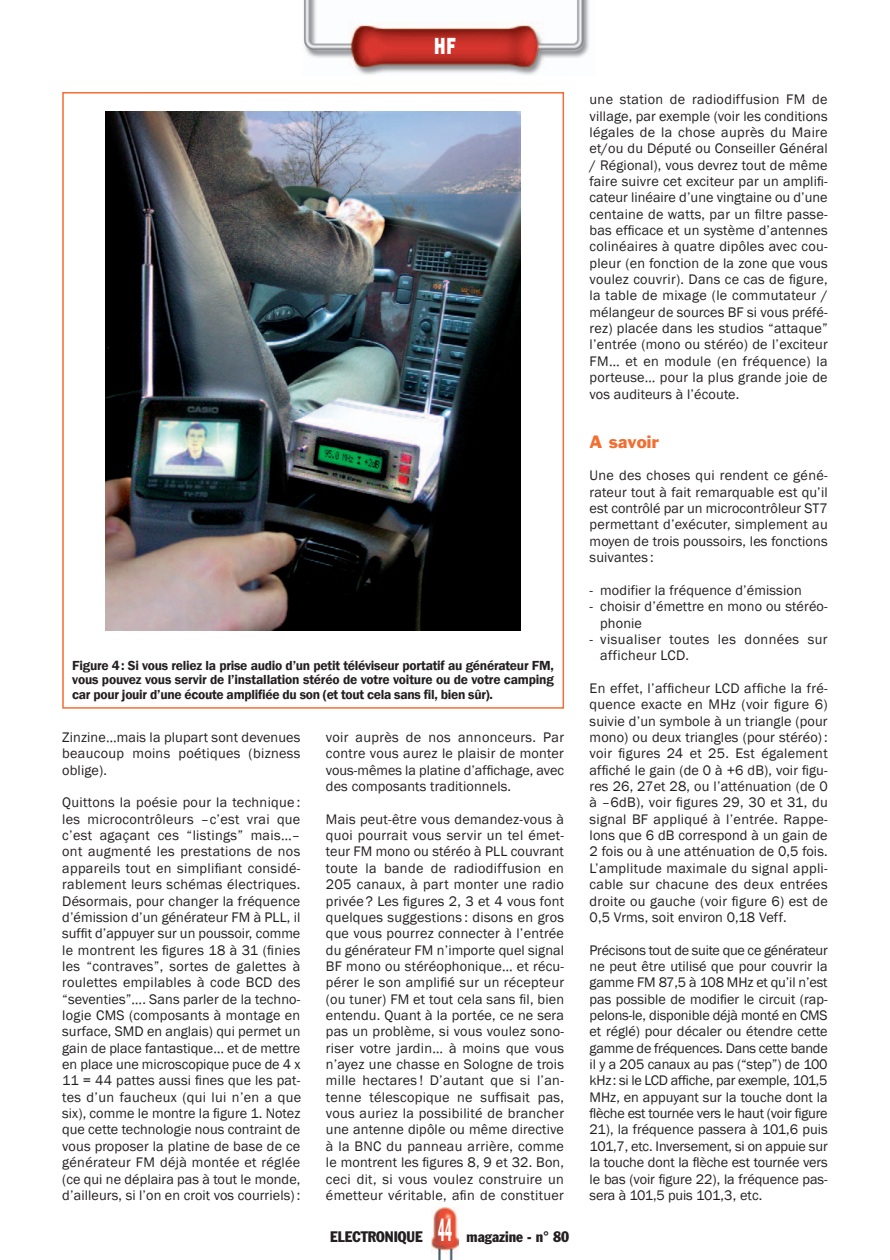
<style>
.page{position:relative;width:890px;height:1260px;background:#fff}
.page>*{position:absolute;margin:0;border:0;box-sizing:border-box;transform-origin:0 0}
.t1{font:800 24px "Franklin Gothic";color:#fff;scale:.7 1}
.t2{font:16.5px "Franklin Gothic";letter-spacing:.01em;color:#f26e31}
.t3{font:condensed 15px "Franklin Gothic";color:#231f20}
.t4{font:14.25px/16.4px "Franklin Gothic";letter-spacing:.01em;color:#231f20;text-align:justify}
.t5{font:14.25px/16.4px "Franklin Gothic";letter-spacing:.03em;color:#231f20}
.t6{font:600 13.5px/14.2px "Franklin Gothic";letter-spacing:-.02em;color:#231f20;text-align:justify}
.s1{font-size:31.5px;color:#fff}
</style>
<div class="page">
<img style="left:303px;top:0;width:286px;height:75px">
<img style="left:431px;top:1207px;width:28px;height:53px">
<img style="left:106px;top:112px;width:414px;height:519px">
<h1 class="t1" style="left:434px;top:31px;width:32px">HF</h1>
<p class="t6" style="left:72px;top:659px;width:483px">Figure 4 : Si vous reliez la prise audio d’un petit téléviseur portatif au générateur FM, vous pouvez vous servir de l’installation stéréo de votre voiture ou de votre camping car pour jouir d’une écoute amplifiée du son (et tout cela sans fil, bien sûr).</p>
<p class="t4" style="left:62px;top:729px;width:240px">Zinzine…mais la plupart sont devenues beaucoup moins poétiques (bizness oblige).</p>
<p class="t4" style="left:62px;top:795px;width:240px">Quittons la poésie pour la technique : les microcontrôleurs –c’est vrai que c’est agaçant ces “listings” mais…– ont augmenté les prestations de nos appareils tout en simplifiant considé&shy;rablement leurs schémas électriques.<br>Désormais, pour changer la fréquence d’émission d’un générateur FM à PLL, il suffit d’appuyer sur un poussoir, comme le montrent les figures 18 à 31 (finies les “contraves”, sortes de galettes à roulettes empilables à code BCD des “seventies”…. Sans parler de la techno&shy;logie CMS (composants à montage en surface, SMD en anglais) qui permet un gain de place fantastique… et de mettre en place une microscopique puce de 4 x 11 = 44 pattes aussi fines que les pat&shy;tes d’un faucheux (qui lui n’en a que six), comme le montre la figure 1. Notez que cette technologie nous contraint de vous proposer la platine de base de ce générateur FM déjà montée et réglée (ce qui ne déplaira pas à tout le monde, d’ailleurs, si l’on en croit vos courriels) :</p>
<p class="t4" style="left:326px;top:729px;width:240px">voir auprès de nos annonceurs. Par contre vous aurez le plaisir de monter vous-mêmes la platine d’affichage, avec des composants traditionnels.</p>
<p class="t4" style="left:326px;top:811px;width:240px">Mais peut-être vous demandez-vous à quoi pourrait vous servir un tel émet&shy;teur FM mono ou stéréo à PLL couvrant toute la bande de radiodiffusion en 205 canaux, à part monter une radio privée ? Les figures 2, 3 et 4 vous font quelques suggestions : disons en gros que vous pourrez connecter à l’entrée du générateur FM n’importe quel signal BF mono ou stéréophonique… et récu&shy;pérer le son amplifié sur un récepteur (ou tuner) FM et tout cela sans fil, bien entendu. Quant à la portée, ce ne sera pas un problème, si vous voulez sono&shy;riser votre jardin… à moins que vous n’ayez une chasse en Sologne de trois mille hectares ! D’autant que si l’an&shy;tenne télescopique ne suffisait pas, vous auriez la possibilité de brancher une antenne dipôle ou même directive à la BNC du panneau arrière, comme le montrent les figures 8, 9 et 32. Bon, ceci dit, si vous voulez construire un émetteur véritable, afin de constituer</p>
<p class="t3" style="left:330px;top:1227px;width:241px">ELECTRONIQUE <span class="s1">44</span> magazine - n° 80</p>
<p class="t4" style="left:589px;top:92px;width:240px">une station de radiodiffusion FM de village, par exemple (voir les conditions légales de la chose auprès du Maire et/ou du Député ou Conseiller Général / Régional), vous devrez tout de même faire suivre cet exciteur par un amplifi&shy;cateur linéaire d’une vingtaine ou d’une centaine de watts, par un filtre passe&shy;bas efficace et un système d’antennes colinéaires à quatre dipôles avec cou&shy;pleur (en fonction de la zone que vous voulez couvrir). Dans ce cas de figure, la table de mixage (le commutateur / mélangeur de sources BF si vous préfé&shy;rez) placée dans les studios “attaque” l’entrée (mono ou stéréo) de l’exciteur FM… et en module (en fréquence) la porteuse… pour la plus grande joie de vos auditeurs à l’écoute.</p>
<p class="t2" style="left:589px;top:431px;width:71px">A savoir</p>
<p class="t4" style="left:589px;top:468px;width:240px">Une des choses qui rendent ce géné&shy;rateur tout à fait remarquable est qu’il est contrôlé par un microcontrôleur ST7 permettant d’exécuter, simplement au moyen de trois poussoirs, les fonctions suivantes :</p>
<p class="t4" style="left:589px;top:582px;width:214px">- modifier la fréquence d’émission</p>
<p class="t4" style="left:600px;top:598px;width:229px;text-indent:-11px">- choisir d’émettre en mono ou stéréo&shy;phonie</p>
<p class="t5" style="left:600px;top:631px;width:229px;text-indent:-11px">- visualiser toutes les données sur afficheur LCD.</p>
<p class="t4" style="left:589px;top:680px;width:240px">En effet, l’afficheur LCD affiche la fré&shy;quence exacte en MHz (voir figure 6) suivie d’un symbole à un triangle (pour mono) ou deux triangles (pour stéréo) : voir figures 24 et 25. Est également affiché le gain (de 0 à +6 dB), voir figu&shy;res 26, 27et 28, ou l’atténuation (de 0 à –6dB), voir figures 29, 30 et 31, du signal BF appliqué à l’entrée. Rappe&shy;lons que 6 dB correspond à un gain de 2 fois ou à une atténuation de 0,5 fois.<br>L’amplitude maximale du signal appli&shy;cable sur chacune des deux entrées droite ou gauche (voir figure 6) est de 0,5 Vrms, soit environ 0,18 Veff.</p>
<p class="t4" style="left:589px;top:942px;width:240px">Précisons tout de suite que ce générateur ne peut être utilisé que pour couvrir la gamme FM 87,5 à 108 MHz et qu’il n’est pas possible de modifier le circuit (rap&shy;pelons-le, disponible déjà monté en CMS et réglé) pour décaler ou étendre cette gamme de fréquences. Dans cette bande il y a 205 canaux au pas (“step”) de 100 kHz : si le LCD affiche, par exemple, 101,5<br>MHz, en appuyant sur la touche dont la flèche est tournée vers le haut (voir figure 21), la fréquence passera à 101,6 puis 101,7, etc. Inversement, si on appuie sur la touche dont la flèche est tournée vers le bas (voir figure 22), la fréquence pas&shy;sera à 101,5 puis 101,3, etc.</p>
</div>
